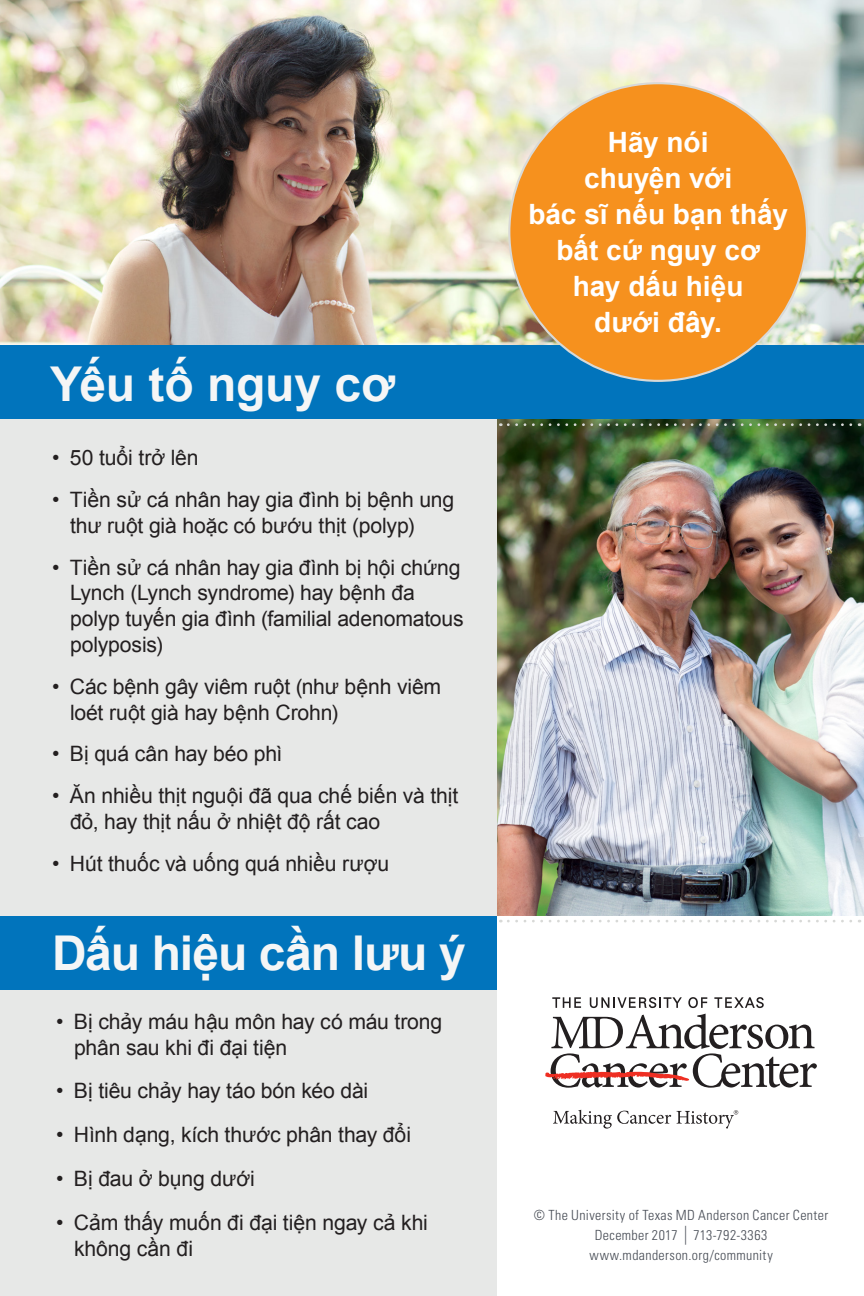
<style>
.page{position:relative;width:864px;height:1296px;background:#fff}
.page>*{position:absolute;margin:0;border:0;box-sizing:border-box;transform-origin:0 0}
.t1{font:700 48px "Arial";letter-spacing:-.015em;color:#f5f6f6}
.t2{font:700 28px/36px "Arial";color:#fff;text-align:center}
.t3{font:21.2px/25.8px "Arial";letter-spacing:-.005em;color:#231f20}
.t4{font:300 condensed 14px "Univers LT Std";letter-spacing:.025em;color:#464b54}
.s1{font-size:18.8px}
</style>
<div class="page">
<img style="left:497px;top:419px;width:367px;height:497px">
<img style="left:0;top:0;width:864px;height:346px">
<div style="left:0;top:406px;width:497px;height:890px;background:#e7e8e7"></div>
<div style="left:0;top:346px;width:864px;height:73px;background:#0174bc"></div>
<div style="left:0;top:916px;width:497px;height:73px;background:#0174bc"></div>
<svg style="left:552px;top:997px;width:29px;height:11px"></svg>
<svg style="left:590px;top:997px;width:92px;height:11px"></svg>
<svg style="left:688px;top:997px;width:19px;height:11px"></svg>
<svg style="left:714px;top:997px;width:50px;height:11px"></svg>
<svg style="left:545px;top:1014px;width:272px;height:74px"></svg>
<svg style="left:553px;top:1110px;width:118px;height:19px"></svg>
<svg style="left:677px;top:1110px;width:61px;height:19px"></svg>
<svg style="left:500px;top:920px;width:351px;height:2px"></svg>
<svg style="left:500px;top:423px;width:351px;height:3px"></svg>
<div style="left:509px;top:83px;width:298px;height:298px;background:#f6911e;border-radius:50%"></div>
<p class="t1" style="left:50px;top:352px;width:347px">Yếu tố nguy cơ</p>
<p class="t3" style="left:52px;top:445px;width:148px">• 50 tuổi trở lên</p>
<p class="t3" style="left:70px;top:487px;width:386px;text-indent:-18px">• Tiền sử cá nhân hay gia đình bị bệnh ung thư ruột già hoặc có bướu thịt (polyp)</p>
<p class="t3" style="left:70px;top:554px;width:395px;text-indent:-18px">• Tiền sử cá nhân hay gia đình bị hội chứng<br>Lynch (Lynch syndrome) hay bệnh đa polyp tuyến gia đình (familial adenomatous polyposis)</p>
<p class="t3" style="left:70px;top:674px;width:373px;text-indent:-18px">• Các bệnh gây viêm ruột (như bệnh viêm loét ruột già hay bệnh Crohn)</p>
<p class="t3" style="left:52px;top:741px;width:232px">• Bị quá cân hay béo phì</p>
<p class="t3" style="left:70px;top:783px;width:390px;text-indent:-18px">• Ăn nhiều thịt nguội đã qua chế biến và thịt đỏ, hay thịt nấu ở nhiệt độ rất cao</p>
<p class="t3" style="left:52px;top:851px;width:339px">• Hút thuốc và uống quá nhiều rượu</p>
<p class="t1" style="left:52px;top:921px;width:415px">Dấu hiệu cần lưu ý</p>
<p class="t3" style="left:74px;top:1009px;width:370px;text-indent:-18px">• Bị chảy máu hậu môn hay có máu trong phân sau khi đi đại tiện</p>
<p class="t3" style="left:56px;top:1078px;width:314px">• Bị tiêu chảy hay táo bón kéo dài</p>
<p class="t3" style="left:56px;top:1122px;width:357px">• Hình dạng, kích thước phân thay đổi</p>
<p class="t3" style="left:56px;top:1166px;width:200px">• Bị đau ở bụng dưới</p>
<p class="t3" style="left:74px;top:1210px;width:355px;text-indent:-18px">• Cảm thấy muốn đi đại tiện ngay cả khi không cần đi</p>
<p class="t2" style="left:528px;top:125px;width:261px">Hãy nói<br>chuyện với<br>bác sĩ nếu bạn thấy bất cứ nguy cơ<br>hay dấu hiệu<br>dưới đây.</p>
<p class="t4" style="left:534px;top:1206px;width:296px">© The University of Texas MD Anderson Cancer Center</p>
<p class="t4" style="left:595px;top:1226px;width:174px">December 2017 <span class="s1">|</span> 713-792-3363</p>
<p class="t4" style="left:589px;top:1246px;width:185px">www.mdanderson.org/community</p>
</div>
